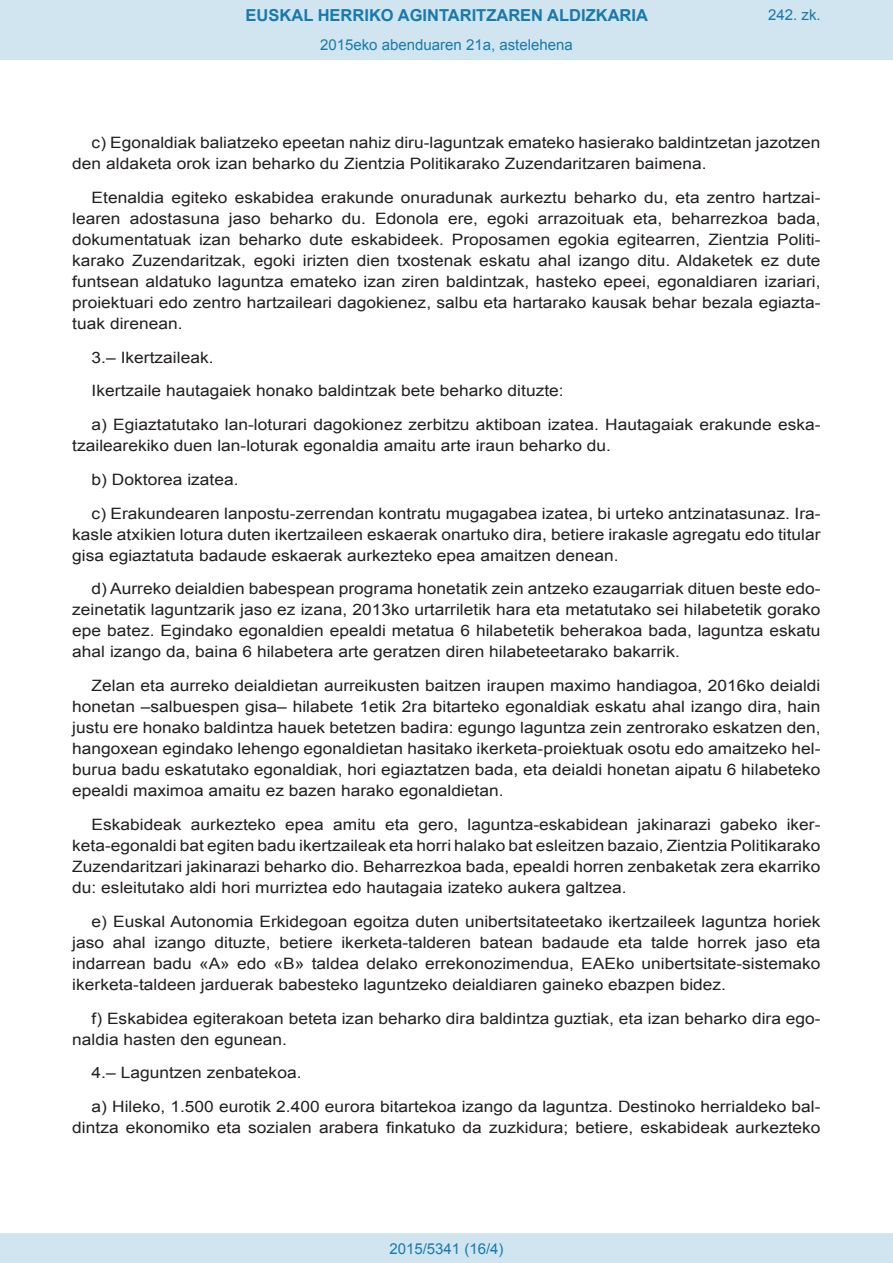
<style>
.page{position:relative;width:893px;height:1263px;background:#fff}
.page>*{position:absolute;margin:0;border:0;box-sizing:border-box;transform-origin:0 0}
.t1{font:700 16.5px "Arial";color:#1879ad}
.BOPVDetalle{font:15.6px/21px "Arial";color:#231f20;text-align:justify;scale:1.11 1}
.Paginacion_Centro{font:15px "Arial";color:#1879ad}
</style>
<div class="page">
<div style="left:0;top:0;width:893px;height:60px;background:#d0e5f0"></div>
<div style="left:0;top:1233px;width:893px;height:30px;background:#d0e5f0"></div>
<p class="t1" style="left:246px;top:4px;width:404px">EUSKAL HERRIKO AGINTARITZAREN ALDIZKARIA</p>
<p class="Paginacion_Centro" style="left:320px;top:35px;width:254px">2015eko abenduaren 21a, astelehena</p>
<p class="Paginacion_Centro" style="left:768px;top:5px;width:54px">242. zk.</p>
<p class="BOPVDetalle" style="left:72px;top:132px;width:676px;text-indent:19px">c) Egonaldiak baliatzeko epeetan nahiz diru-laguntzak emateko hasierako baldintzetan jazotzen den aldaketa orok izan beharko du Zientzia Politikarako Zuzendaritzaren baimena.</p>
<p class="BOPVDetalle" style="left:72px;top:187px;width:676px;text-indent:19px">Etenaldia egiteko eskabidea erakunde onuradunak aurkeztu beharko du, eta zentro hartzai&shy;learen adostasuna jaso beharko du. Edonola ere, egoki arrazoituak eta, beharrezkoa bada, dokumentatuak izan beharko dute eskabideek. Proposamen egokia egitearren, Zientzia Politi&shy;karako Zuzendaritzak, egoki irizten dien txostenak eskatu ahal izango ditu. Aldaketek ez dute funtsean aldatuko laguntza emateko izan ziren baldintzak, hasteko epeei, egonaldiaren izariari, proiektuari edo zentro hartzaileari dagokienez, salbu eta hartarako kausak behar bezala egiazta&shy;tuak direnean.</p>
<p class="BOPVDetalle" style="left:92px;top:347px;width:111px">3.– Ikertzaileak.</p>
<p class="BOPVDetalle" style="left:92px;top:381px;width:427px">Ikertzaile hautagaiek honako baldintzak bete beharko dituzte:</p>
<p class="BOPVDetalle" style="left:72px;top:414px;width:676px;text-indent:19px">a) Egiaztatutako lan-loturari dagokionez zerbitzu aktiboan izatea. Hautagaiak erakunde eska&shy;tzailearekiko duen lan-loturak egonaldia amaitu arte iraun beharko du.</p>
<p class="BOPVDetalle" style="left:92px;top:469px;width:134px">b) Doktorea izatea.</p>
<p class="BOPVDetalle" style="left:72px;top:503px;width:676px;text-indent:19px">c) Erakundearen lanpostu-zerrendan kontratu mugagabea izatea, bi urteko antzinatasunaz. Ira&shy;kasle atxikien lotura duten ikertzaileen eskaerak onartuko dira, betiere irakasle agregatu edo titular gisa egiaztatuta badaude eskaerak aurkezteko epea amaitzen denean.</p>
<p class="BOPVDetalle" style="left:72px;top:579px;width:676px;text-indent:19px">d) Aurreko deialdien babespean programa honetatik zein antzeko ezaugarriak dituen beste edo&shy;zeinetatik laguntzarik jaso ez izana, 2013ko urtarriletik hara eta metatutako sei hilabetetik gorako epe batez. Egindako egonaldien epealdi metatua 6 hilabetetik beherakoa bada, laguntza eskatu ahal izango da, baina 6 hilabetera arte geratzen diren hilabeteetarako bakarrik.</p>
<p class="BOPVDetalle" style="left:72px;top:675px;width:676px;text-indent:19px">Zelan eta aurreko deialdietan aurreikusten baitzen iraupen maximo handiagoa, 2016ko deialdi honetan –salbuespen gisa– hilabete 1etik 2ra bitarteko egonaldiak eskatu ahal izango dira, hain justu ere honako baldintza hauek betetzen badira: egungo laguntza zein zentrorako eskatzen den, hangoxean egindako lehengo egonaldietan hasitako ikerketa-proiektuak osotu edo amaitzeko hel&shy;burua badu eskatutako egonaldiak, hori egiaztatzen bada, eta deialdi honetan aipatu 6 hilabeteko epealdi maximoa amaitu ez bazen harako egonaldietan.</p>
<p class="BOPVDetalle" style="left:72px;top:814px;width:676px;text-indent:19px">Eskabideak aurkezteko epea amitu eta gero, laguntza-eskabidean jakinarazi gabeko iker&shy;keta-egonaldi bat egiten badu ikertzaileak eta horri halako bat esleitzen bazaio, Zientzia Politikarako Zuzendaritzari jakinarazi beharko dio. Beharrezkoa bada, epealdi horren zenbaketak zera ekarriko du: esleitutako aldi hori murriztea edo hautagaia izateko aukera galtzea.</p>
<p class="BOPVDetalle" style="left:72px;top:911px;width:676px;text-indent:19px">e) Euskal Autonomia Erkidegoan egoitza duten unibertsitateetako ikertzaileek laguntza horiek jaso ahal izango dituzte, betiere ikerketa-talderen batean badaude eta talde horrek jaso eta indarrean badu «A» edo «B» taldea delako errekonozimendua, EAEko unibertsitate-sistemako ikerketa-taldeen jarduerak babesteko laguntzeko deialdiaren gaineko ebazpen bidez.</p>
<p class="BOPVDetalle" style="left:72px;top:1008px;width:676px;text-indent:19px">f) Eskabidea egiterakoan beteta izan beharko dira baldintza guztiak, eta izan beharko dira ego&shy;naldia hasten den egunean.</p>
<p class="BOPVDetalle" style="left:92px;top:1062px;width:191px">4.– Laguntzen zenbatekoa.</p>
<p class="BOPVDetalle" style="left:72px;top:1096px;width:676px;text-align:right">a) Hileko, 1.500 eurotik 2.400 eurora bitartekoa izango da laguntza. Destinoko herrialdeko bal&shy;dintza ekonomiko eta sozialen arabera finkatuko da zuzkidura; betiere, eskabideak aurkezteko</p>
<p class="Paginacion_Centro" style="left:389px;top:1238px;width:116px">2015/5341 (16/4)</p>
</div>
